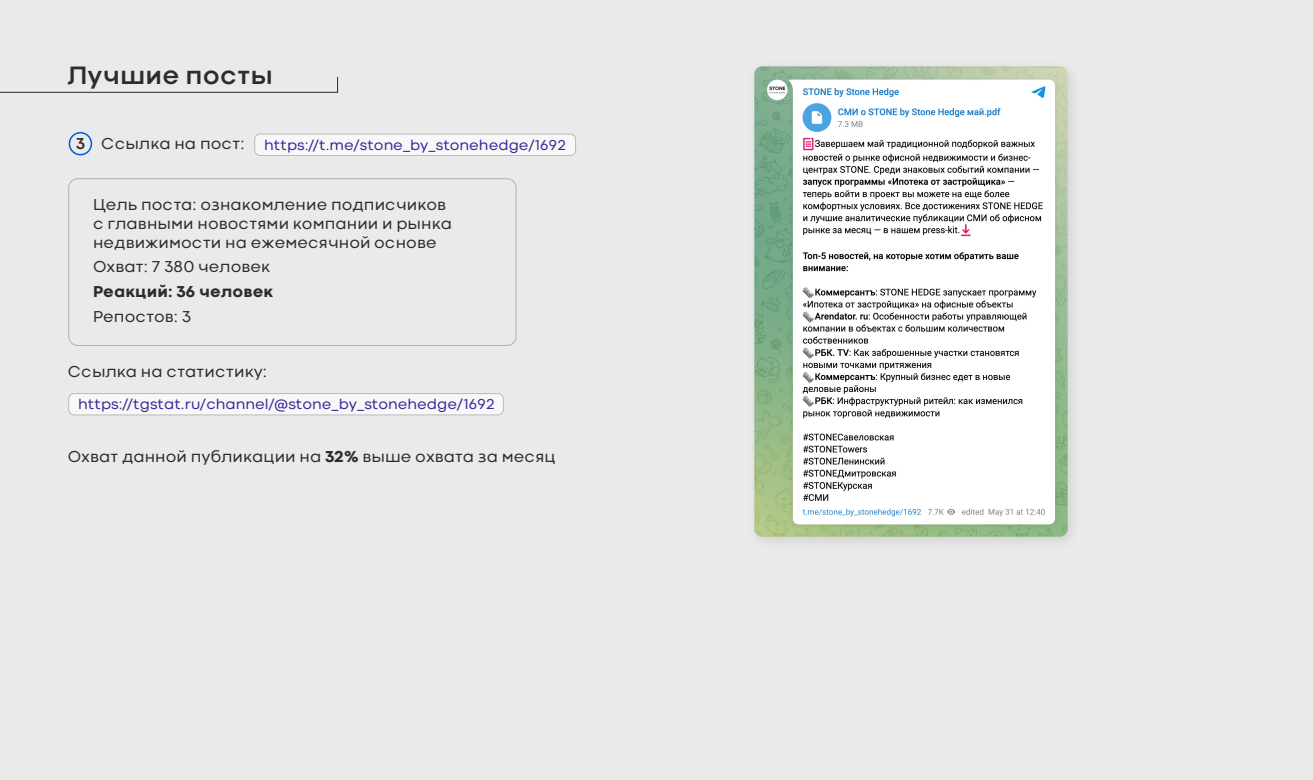
<style>
.page{position:relative;width:1313px;height:780px;background:#fff}
.page>*{position:absolute;margin:0;border:0;box-sizing:border-box;transform-origin:0 0}
.t1{font:700 26.25px "Codec Cold";color:#2b2c2c}
.t2{font:16.5px/18.8px "Codec Cold";color:#2b2c2c}
.t3{font:800 16.5px "Codec Cold";color:#2b2c2c}
.t4{font:700 16.5px "Codec Cold";color:#2b2c2c}
.t5{font:15px "Codec Cold";color:#342a98}
.s1{font-weight:800}
</style>
<div class="page">
<div style="left:0;top:0;width:1312px;height:780px;background:#eaeaea"></div>
<div style="left:255px;top:134px;width:320px;height:21px;background:#f8f8f8;border-radius:5px"></div>
<div style="left:254px;top:134px;width:322px;height:22px;border:1px solid #a6a6a6;border-radius:5px"></div>
<div style="left:69px;top:394px;width:434px;height:21px;background:#f8f8f8;border-radius:5px"></div>
<div style="left:68px;top:393px;width:436px;height:22px;border:1px solid #a6a6a6;border-radius:5px"></div>
<div style="left:69px;top:132px;width:23px;height:23px;border:2px solid #005cda;border-radius:50%"></div>
<div style="left:68px;top:178px;width:448px;height:168px;border:1px solid #b0b0b0;border-radius:9px"></div>
<svg style="left:0;top:76px;width:338px;height:17px"></svg>
<img style="left:758px;top:71px;width:314px;height:471px">
<img style="left:754px;top:66px;width:313px;height:471px">
<h1 class="t1" style="left:68px;top:59px;width:207px">Лучшие посты</h1>
<p class="t4" style="left:76px;top:134px;width:11px">3</p>
<p class="t2" style="left:101px;top:134px;width:145px">Ссылка на пост:</p>
<p class="t5" style="left:264px;top:136px;width:303px">https://t.me/stone_by_stonehedge/1692</p>
<p class="t2" style="left:93px;top:195px;width:360px">Цель поста: ознакомление подписчиков с главными новостями компании и рынка недвижимости на ежемесячной основе</p>
<p class="t2" style="left:93px;top:257px;width:178px">Охват: 7 380 человек</p>
<p class="t3" style="left:93px;top:282px;width:182px">Реакций: 36 человек</p>
<p class="t2" style="left:93px;top:307px;width:99px">Репостов: 3</p>
<p class="t2" style="left:68px;top:362px;width:201px">Ссылка на статистику:</p>
<p class="t5" style="left:78px;top:395px;width:418px">https://tgstat.ru/channel/@stone_by_stonehedge/1692</p>
<p class="t2" style="left:68px;top:447px;width:489px">Охват данной публикации на <span class="s1">32%</span> выше охвата за месяц</p>
</div>
